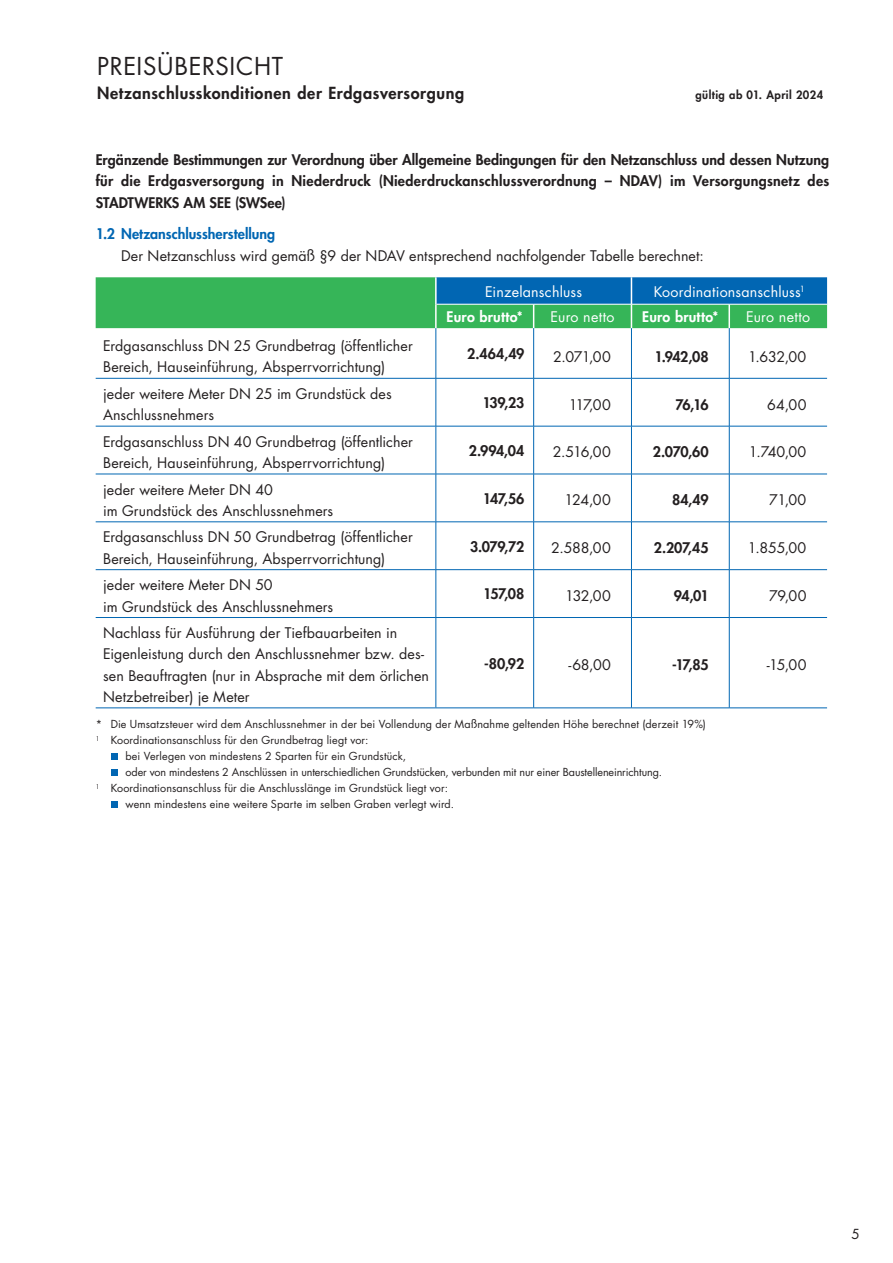
<style>
.page{position:relative;width:893px;height:1263px;background:#fff}
.page>*{position:absolute;margin:0;border:0;box-sizing:border-box;transform-origin:0 0}
.t1{font:24px "Futura Std";color:#231f20}
.t2{font:800 16.2px "Futura Std";letter-spacing:.035em;color:#231f20}
.t3{font:14.25px/21.3px "Futura Std";letter-spacing:.005em;color:#231f20}
.t4{font:800 14.25px/21.3px "Futura Std";color:#231f20;text-align:justify}
.t5{font:14.25px "Futura Std";letter-spacing:.015em;color:#fff}
.t6{font:800 14.25px "Futura Std";color:#0166b3}
.t7{font:800 14.25px "Futura Std";letter-spacing:.02em;color:#fff}
.t8{font:13.5px "Futura Std";color:#231f20}
.t9{font:800 11.25px "Futura Std";letter-spacing:.035em;color:#231f20}
.t10{font:10.8px "Futura Std";letter-spacing:.01em;color:#231f20}
</style>
<div class="page">
<svg style="left:96px;top:277px;width:731px;height:51px;background:#299f73"></svg>
<hr style="left:728px;top:304px;width:2px;height:24px;background:#fff">
<hr style="left:437px;top:304px;width:97px;height:1px;background:#fff">
<hr style="left:534px;top:304px;width:97px;height:1px;background:#fff">
<hr style="left:631px;top:304px;width:98px;height:1px;background:#fff">
<hr style="left:729px;top:304px;width:98px;height:1px;background:#fff">
<hr style="left:631px;top:328px;width:1px;height:50px;background:#0166b3">
<hr style="left:729px;top:328px;width:1px;height:50px;background:#0166b3">
<hr style="left:96px;top:378px;width:340px;height:1px;background:#0166b3">
<hr style="left:534px;top:378px;width:97px;height:1px;background:#0166b3">
<hr style="left:631px;top:378px;width:98px;height:1px;background:#0166b3">
<hr style="left:631px;top:378px;width:1px;height:48px;background:#0166b3">
<hr style="left:729px;top:378px;width:98px;height:1px;background:#0166b3">
<hr style="left:729px;top:378px;width:1px;height:48px;background:#0166b3">
<hr style="left:96px;top:426px;width:340px;height:1px;background:#0166b3">
<hr style="left:534px;top:426px;width:97px;height:1px;background:#0166b3">
<hr style="left:631px;top:426px;width:98px;height:1px;background:#0166b3">
<hr style="left:631px;top:426px;width:1px;height:48px;background:#0166b3">
<hr style="left:729px;top:426px;width:98px;height:1px;background:#0166b3">
<hr style="left:729px;top:426px;width:1px;height:48px;background:#0166b3">
<hr style="left:96px;top:474px;width:340px;height:1px;background:#0166b3">
<hr style="left:534px;top:474px;width:97px;height:1px;background:#0166b3">
<hr style="left:631px;top:474px;width:98px;height:1px;background:#0166b3">
<hr style="left:631px;top:474px;width:1px;height:48px;background:#0166b3">
<hr style="left:729px;top:474px;width:98px;height:1px;background:#0166b3">
<hr style="left:729px;top:474px;width:1px;height:48px;background:#0166b3">
<hr style="left:96px;top:522px;width:340px;height:1px;background:#0166b3">
<hr style="left:534px;top:522px;width:97px;height:1px;background:#0166b3">
<hr style="left:631px;top:522px;width:98px;height:1px;background:#0166b3">
<hr style="left:631px;top:522px;width:1px;height:47px;background:#0166b3">
<hr style="left:729px;top:522px;width:98px;height:1px;background:#0166b3">
<hr style="left:729px;top:522px;width:1px;height:47px;background:#0166b3">
<hr style="left:96px;top:569px;width:340px;height:1px;background:#0166b3">
<hr style="left:534px;top:569px;width:97px;height:1px;background:#0166b3">
<hr style="left:631px;top:569px;width:98px;height:1px;background:#0166b3">
<hr style="left:631px;top:570px;width:1px;height:47px;background:#0166b3">
<hr style="left:729px;top:569px;width:98px;height:1px;background:#0166b3">
<hr style="left:729px;top:570px;width:1px;height:47px;background:#0166b3">
<hr style="left:96px;top:617px;width:340px;height:1px;background:#0166b3">
<hr style="left:534px;top:617px;width:97px;height:1px;background:#0166b3">
<hr style="left:631px;top:617px;width:98px;height:1px;background:#0166b3">
<hr style="left:631px;top:618px;width:1px;height:90px;background:#0166b3">
<hr style="left:729px;top:617px;width:98px;height:1px;background:#0166b3">
<hr style="left:729px;top:618px;width:1px;height:90px;background:#0166b3">
<hr style="left:533px;top:708px;width:98px;height:1px;background:#0166b3">
<hr style="left:631px;top:708px;width:98px;height:1px;background:#0166b3">
<hr style="left:729px;top:708px;width:98px;height:1px;background:#0166b3">
<hr style="left:96px;top:707px;width:340px;height:1px;background:#0166b3">
<hr style="left:436px;top:328px;width:1px;height:50px;background:#0166b3">
<hr style="left:533px;top:328px;width:1px;height:50px;background:#0166b3">
<hr style="left:436px;top:378px;width:1px;height:48px;background:#0166b3">
<hr style="left:436px;top:378px;width:98px;height:1px;background:#0166b3">
<hr style="left:533px;top:378px;width:1px;height:48px;background:#0166b3">
<hr style="left:436px;top:426px;width:1px;height:48px;background:#0166b3">
<hr style="left:436px;top:426px;width:98px;height:1px;background:#0166b3">
<hr style="left:533px;top:426px;width:1px;height:48px;background:#0166b3">
<hr style="left:436px;top:474px;width:1px;height:48px;background:#0166b3">
<hr style="left:436px;top:474px;width:98px;height:1px;background:#0166b3">
<hr style="left:533px;top:474px;width:1px;height:48px;background:#0166b3">
<hr style="left:436px;top:522px;width:1px;height:47px;background:#0166b3">
<hr style="left:436px;top:522px;width:98px;height:1px;background:#0166b3">
<hr style="left:533px;top:522px;width:1px;height:47px;background:#0166b3">
<hr style="left:436px;top:570px;width:1px;height:47px;background:#0166b3">
<hr style="left:436px;top:569px;width:98px;height:1px;background:#0166b3">
<hr style="left:533px;top:570px;width:1px;height:47px;background:#0166b3">
<hr style="left:436px;top:618px;width:1px;height:89px;background:#0166b3">
<hr style="left:436px;top:617px;width:98px;height:1px;background:#0166b3">
<hr style="left:436px;top:707px;width:97px;height:1px;background:#0166b3">
<hr style="left:533px;top:618px;width:1px;height:90px;background:#0166b3">
<div style="left:111px;top:753px;width:6px;height:7px;background:#0166b3"></div>
<div style="left:111px;top:769px;width:6px;height:7px;background:#0166b3"></div>
<div style="left:111px;top:801px;width:6px;height:7px;background:#0166b3"></div>
<h1 class="t1" style="left:97px;top:50px;width:25px">Preis</h1>
<h1 class="t1" style="left:157px;top:50px;width:30px">übersi</h1>
<h1 class="t1" style="left:236px;top:50px;width:33px">cht</h1>
<p class="t2" style="left:97px;top:82px;width:369px">Netzanschlusskonditionen der Erdgasversorgung</p>
<p class="t9" style="left:695px;top:87px;width:129px">gültig ab 01. April 2024</p>
<p class="t4" style="left:96px;top:149px;width:735px">Ergänzende Bestimmungen zur Verordnung über Allgemeine Bedingungen für den Netzanschluss und dessen Nutzung für die Erdgasversorgung in Niederdruck (Niederdruckanschlussverordnung – NDAV) im Versorgungsnetz des Stadtwerk</p>
<p class="t4" style="left:172px;top:192px;width:115px">S am See (SWSee)</p>
<p class="t6" style="left:96px;top:225px;width:181px">1.2 Netzanschlussherstellung</p>
<p class="t3" style="left:121px;top:245px;width:584px">Der Netzanschluss wird gemäß §9 der NDAV entsprechend nachfolgender Tabelle berechnet:</p>
<p class="t5" style="left:485px;top:282px;width:99px">Einzelanschluss</p>
<p class="t5" style="left:654px;top:282px;width:153px">Koordinationsanschluss<sup>1</sup></p>
<p class="t7" style="left:447px;top:308px;width:78px">Euro brutto*</p>
<p class="t5" style="left:551px;top:308px;width:65px">Euro netto</p>
<p class="t7" style="left:642px;top:308px;width:78px">Euro brutto*</p>
<p class="t5" style="left:746px;top:308px;width:65px">Euro netto</p>
<p class="t3" style="left:103px;top:335px;width:311px">Erdgasanschluss DN 25 Grundbetrag (öffentlicher<br>Bereich, Hauseinführung, Absperrvorrichtung)</p>
<p class="t4" style="left:467px;top:343px;width:59px">2.464,49</p>
<p class="t3" style="left:553px;top:346px;width:59px">2.071,00</p>
<p class="t4" style="left:654px;top:346px;width:56px">1.942,08</p>
<p class="t3" style="left:748px;top:346px;width:60px">1.632,00</p>
<p class="t3" style="left:103px;top:383px;width:290px">jeder weitere Meter DN 25 im Grundstück des<br>Anschlussnehmers</p>
<p class="t4" style="left:482px;top:392px;width:44px">139,23</p>
<p class="t3" style="left:569px;top:394px;width:43px">117,00</p>
<p class="t4" style="left:675px;top:394px;width:35px">76,16</p>
<p class="t3" style="left:767px;top:394px;width:41px">64,00</p>
<p class="t3" style="left:103px;top:431px;width:311px">Erdgasanschluss DN 40 Grundbetrag (öffentlicher<br>Bereich, Hauseinführung, Absperrvorrichtung)</p>
<p class="t4" style="left:469px;top:440px;width:57px">2.994,04</p>
<p class="t3" style="left:553px;top:442px;width:60px">2.516,00</p>
<p class="t4" style="left:653px;top:441px;width:57px">2.070,60</p>
<p class="t3" style="left:749px;top:442px;width:59px">1.740,00</p>
<p class="t3" style="left:103px;top:479px;width:231px">jeder weitere Meter DN 40<br>im Grundstück des Anschlussnehmers</p>
<p class="t4" style="left:483px;top:488px;width:43px">147,56</p>
<p class="t3" style="left:565px;top:489px;width:48px">124,00</p>
<p class="t4" style="left:672px;top:489px;width:38px">84,49</p>
<p class="t3" style="left:769px;top:489px;width:39px">71,00</p>
<p class="t3" style="left:103px;top:527px;width:311px">Erdgasanschluss DN 50 Grundbetrag (öffentlicher<br>Bereich, Hauseinführung, Absperrvorrichtung)</p>
<p class="t4" style="left:470px;top:536px;width:56px">3.079,72</p>
<p class="t3" style="left:551px;top:537px;width:61px">2.588,00</p>
<p class="t4" style="left:654px;top:537px;width:56px">2.207,45</p>
<p class="t3" style="left:748px;top:537px;width:60px">1.855,00</p>
<p class="t3" style="left:103px;top:574px;width:231px">jeder weitere Meter DN 50<br>im Grundstück des Anschlussnehmers</p>
<p class="t4" style="left:483px;top:584px;width:43px">157,08</p>
<p class="t3" style="left:565px;top:585px;width:47px">132,00</p>
<p class="t4" style="left:674px;top:585px;width:36px">94,01</p>
<p class="t3" style="left:769px;top:585px;width:39px">79,00</p>
<p class="t3" style="left:103px;top:622px;width:327px">Nachlass für Ausführung der Tiefbauarbeiten in Eigenleistung durch den Anschlussnehmer bzw. des&shy;sen Beauftragten (nur in Absprache mit dem örlichen Netzbetreiber) je Meter</p>
<p class="t4" style="left:484px;top:653px;width:42px">-80,92</p>
<p class="t3" style="left:569px;top:654px;width:44px">-68,00</p>
<p class="t4" style="left:672px;top:654px;width:38px">-17,85</p>
<p class="t3" style="left:767px;top:654px;width:41px">-15,00</p>
<p class="t10" style="left:96px;top:717px;width:612px">* Die Umsatzsteuer wird dem Anschlussnehmer in der bei Vollendung der Maßnahme geltenden Höhe berechnet (derzeit 19%)</p>
<p class="t10" style="left:96px;top:733px;width:274px"><sup>1</sup> Koordinationsanschluss für den Grundbetrag liegt vor:</p>
<p class="t10" style="left:125px;top:749px;width:282px">bei Verlegen von mindestens 2 Sparten für ein Grundstück,</p>
<p class="t10" style="left:125px;top:765px;width:538px">oder von mindestens 2 Anschlüssen in unterschiedlichen Grundstücken, verbunden mit nur einer Baustelleneinrichtung.</p>
<p class="t10" style="left:96px;top:781px;width:354px"><sup>1</sup> Koordinationsanschluss für die Anschlusslänge im Grundstück liegt vor:</p>
<p class="t10" style="left:125px;top:797px;width:330px">wenn mindestens eine weitere Sparte im selben Graben verlegt wird.</p>
<p class="t8" style="left:852px;top:1225px;width:10px">5</p>
</div>
